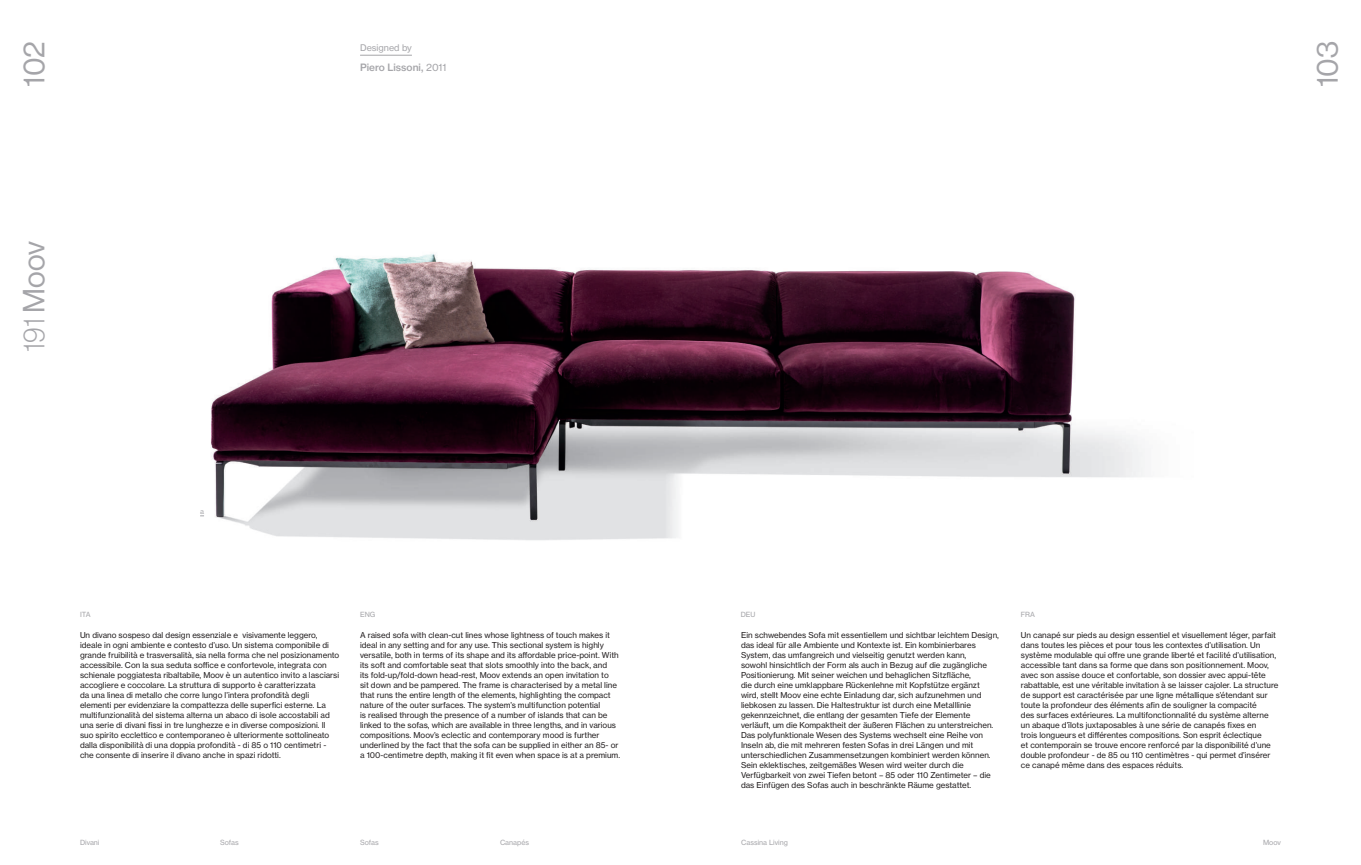
<style>
.page{position:relative;width:1361px;height:865px;background:#fff}
.page>*{position:absolute;margin:0;border:0;box-sizing:border-box;transform-origin:0 0}
.t1{font:30px "Haas Grot Disp 55 Roman";color:#a5a5a9}
.t2{font:500 10px "Haas Grot Text 65";color:#a5a5a9}
.t3{font:9px "Haas Grot Text 55 Roman";color:#a5a5a9}
.t4{font:8px/10px "Haas Grot Text 55 Roman";color:#231f20}
.t5{font:7px "Haas Grot Text 55 Roman";color:#a5a5a9}
.s1{font-family:"Haas Grot Text 55 Roman";font-weight:400}
.s2{font-family:"Haas Grot Disp 35";font-weight:100}
</style>
<div class="page">
<img style="left:200px;top:254px;width:945px;height:286px">
<hr style="left:360px;top:55px;width:52px;height:1px;background:#a5a5a9">
<h1 class="t1" style="left:17px;top:87px;width:47px;rotate:-90deg">102</h1>
<h1 class="t1" style="left:1310px;top:87px;width:48px;rotate:-90deg">103</h1>
<p class="t3" style="left:360px;top:42px;width:53px">Designed by</p>
<p class="t2" style="left:360px;top:61px;width:88px">Piero Lissoni, <span class="s1">2011</span></p>
<h1 class="t1" style="left:17px;top:352px;width:112px;rotate:-90deg"><span class="s2">191</span> Moov</h1>
<p class="t5" style="left:200px;top:507px;width:5px">a</p>
<p class="t5" style="left:80px;top:610px;width:12px">ITA</p>
<p class="t5" style="left:360px;top:610px;width:17px">ENG</p>
<p class="t5" style="left:741px;top:610px;width:16px">DEU</p>
<p class="t5" style="left:1021px;top:610px;width:16px">FRA</p>
<p class="t4" style="left:80px;top:630px;width:261px">Un divano sospeso dal design essenziale e visivamente leggero, ideale in ogni ambiente e contesto d’uso. Un sistema componibile di grande fruibilità e trasversalità, sia nella forma che nel posizionamento accessibile. Con la sua seduta soffice e confortevole, integrata con schienale poggiatesta ribaltabile, Moov è un autentico invito a lasciarsi accogliere e coccolare. La struttura di supporto è caratterizzata<br>da una linea di metallo che corre lungo l’intera profondità degli elementi per evidenziare la compattezza delle superfici esterne. La multifunzionalità del sistema alterna un abaco di isole accostabili ad una serie di divani fissi in tre lunghezze e in diverse composizioni. Il suo spirito ecclettico e contemporaneo è ulteriormente sottolineato dalla disponibilità di una doppia profondità - di 85 o 110 centimetri - che consente di inserire il divano anche in spazi ridotti.</p>
<p class="t4" style="left:360px;top:630px;width:261px">A raised sofa with clean-cut lines whose lightness of touch makes it ideal in any setting and for any use. This sectional system is highly versatile, both in terms of its shape and its affordable price-point. With its soft and comfortable seat that slots smoothly into the back, and<br>its fold-up/fold-down head-rest, Moov extends an open invitation to<br>sit down and be pampered. The frame is characterised by a metal line that runs the entire length of the elements, highlighting the compact nature of the outer surfaces. The system’s multifunction potential<br>is realised through the presence of a number of islands that can be linked to the sofas, which are available in three lengths, and in various compositions. Moov’s eclectic and contemporary mood is further underlined by the fact that the sofa can be supplied in either an 85- or a 100-centimetre depth, making it fit even when space is at a premium.</p>
<p class="t4" style="left:741px;top:630px;width:259px">Ein schwebendes Sofa mit essentiellem und sichtbar leichtem Design, das ideal für alle Ambiente und Kontexte ist. Ein kombinierbares System, das umfangreich und vielseitig genutzt werden kann,<br>sowohl hinsichtlich der Form als auch in Bezug auf die zugängliche Positionierung. Mit seiner weichen und behaglichen Sitzfläche,<br>die durch eine umklappbare Rückenlehne mit Kopfstütze ergänzt wird, stellt Moov eine echte Einladung dar, sich aufzunehmen und liebkosen zu lassen. Die Haltestruktur ist durch eine Metalllinie gekennzeichnet, die entlang der gesamten Tiefe der Elemente verläuft, um die Kompaktheit der äußeren Flächen zu unterstreichen.<br>Das polyfunktionale Wesen des Systems wechselt eine Reihe von Inseln ab, die mit mehreren festen Sofas in drei Längen und mit unterschiedlichen Zusammensetzungen kombiniert werden können.<br>Sein eklektisches, zeitgemäßes Wesen wird weiter durch die Verfügbarkeit von zwei Tiefen betont – 85 oder 110 Zentimeter – die das Einfügen des Sofas auch in beschränkte Räume gestattet.</p>
<p class="t4" style="left:1021px;top:630px;width:259px">Un canapé sur pieds au design essentiel et visuellement léger, parfait dans toutes les pièces et pour tous les contextes d’utilisation. Un système modulable qui offre une grande liberté et facilité d’utilisation, accessible tant dans sa forme que dans son positionnement. Moov, avec son assise douce et confortable, son dossier avec appui-tête rabattable, est une véritable invitation à se laisser cajoler. La structure de support est caractérisée par une ligne métallique s’étendant sur toute la profondeur des éléments afin de souligner la compacité<br>des surfaces extérieures. La multifonctionnalité du système alterne un abaque d’îlots juxtaposables à une série de canapés fixes en<br>trois longueurs et différentes compositions. Son esprit éclectique<br>et contemporain se trouve encore renforcé par la disponibilité d’une double profondeur - de 85 ou 110 centimètres - qui permet d’insérer ce canapé même dans des espaces réduits.</p>
<p class="t5" style="left:80px;top:838px;width:21px">Divani</p>
<p class="t5" style="left:220px;top:838px;width:20px">Sofas</p>
<p class="t5" style="left:360px;top:838px;width:20px">Sofas</p>
<p class="t5" style="left:500px;top:838px;width:31px">Canapés</p>
<p class="t5" style="left:741px;top:838px;width:48px">Cassina Living</p>
<p class="t5" style="left:1263px;top:838px;width:19px">Moov</p>
</div>
